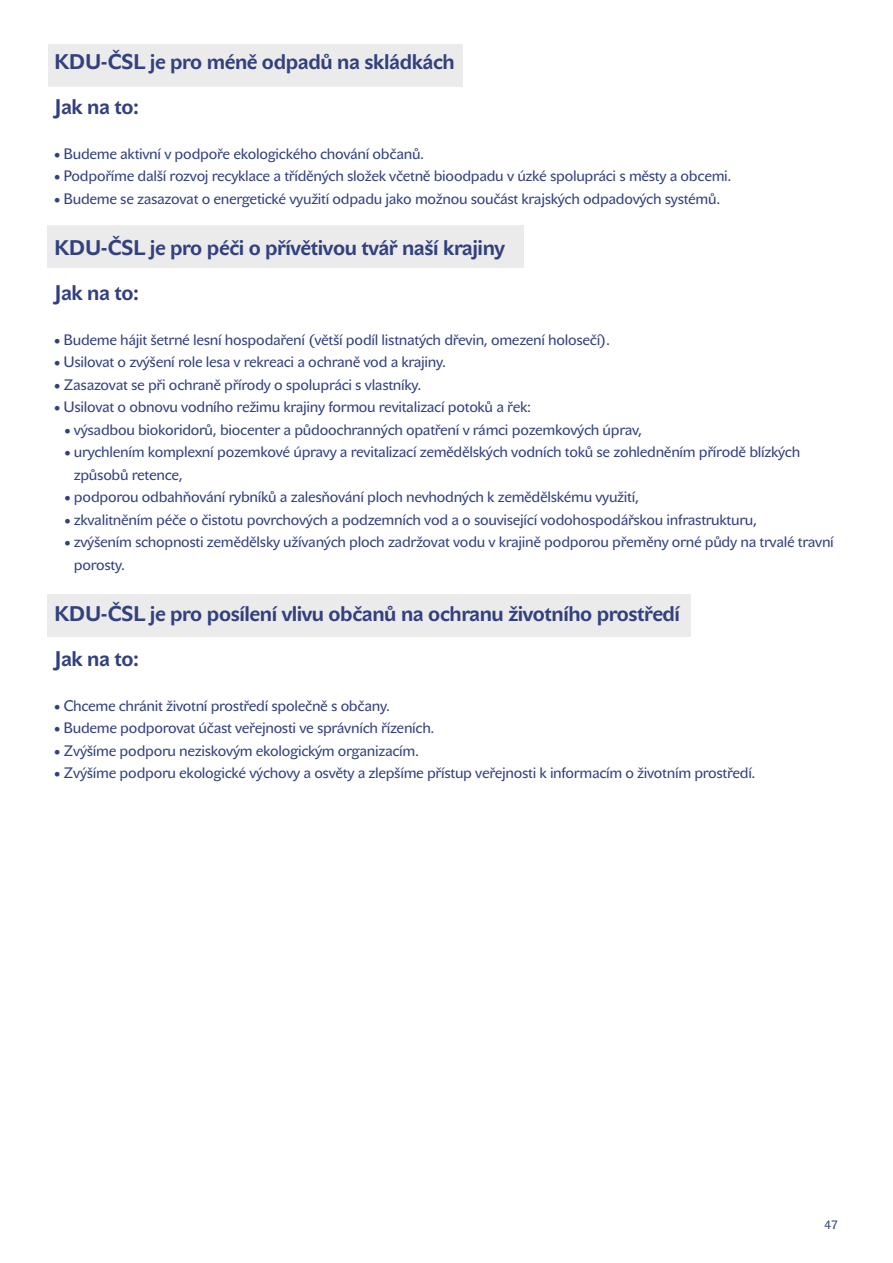
<style>
.page{position:relative;width:893px;height:1263px;background:#fff}
.page>*{position:absolute;margin:0;border:0;box-sizing:border-box;transform-origin:0 0}
.t1{font:700 21px/45px "John Sans Text Pro";letter-spacing:-.02em;color:#32407f}
.t2{font:15px/22.5px "John Sans Text Pro";letter-spacing:-.02em;color:#32407f}
.t3{font:12px "John Sans Text Pro";color:#32407f}
</style>
<div class="page">
<div style="left:48px;top:45px;width:414px;height:42px;background:#ebebeb"></div>
<div style="left:48px;top:225px;width:476px;height:43px;background:#ebebeb"></div>
<div style="left:48px;top:594px;width:643px;height:42px;background:#ebebeb"></div>
<h1 class="t1" style="left:54px;top:39px;width:402px">KDU-ČSL je pro méně odpadů na skládkách<br>Jak na to:</h1>
<p class="t2" style="left:54px;top:142px;width:372px">• Budeme aktivní v podpoře ekologického chování občanů.</p>
<p class="t2" style="left:54px;top:165px;width:679px">• Podpoříme další rozvoj recyklace a tříděných složek včetně bioodpadu v úzké spolupráci s městy a obcemi.</p>
<p class="t2" style="left:54px;top:187px;width:668px">• Budeme se zasazovat o energetické využití odpadu jako možnou součást krajských odpadových systémů.</p>
<h1 class="t1" style="left:54px;top:225px;width:452px">KDU -ČSL je pro péči o přívětivou tvář naší krajiny<br>Jak na to:</h1>
<p class="t2" style="left:54px;top:328px;width:557px">• Budeme hájit šetrné lesní hospodaření (větší podíl listnatých dřevin, omezení holosečí).</p>
<p class="t2" style="left:54px;top:351px;width:394px">• Usilovat o zvýšení role lesa v rekreaci a ochraně vod a krajiny.</p>
<p class="t2" style="left:54px;top:373px;width:369px">• Zasazovat se při ochraně přírody o spolupráci s vlastníky.</p>
<p class="t2" style="left:54px;top:396px;width:478px">• Usilovat o obnovu vodního režimu krajiny formou revitalizací potoků a řek:</p>
<p class="t2" style="left:64px;top:418px;width:579px">• výsadbou biokoridorů, biocenter a půdoochranných opatření v rámci pozemkových úprav,</p>
<p class="t2" style="left:74px;top:441px;width:728px;text-indent:-9px">• urychlením komplexní pozemkové úpravy a revitalizací zemědělských vodních toků se zohledněním přírodě blízkých způsobů retence,</p>
<p class="t2" style="left:64px;top:486px;width:576px">• podporou odbahňování rybníků a zalesňování ploch nevhodných k zemědělskému využití,</p>
<p class="t2" style="left:64px;top:508px;width:694px">• zkvalitněním péče o čistotu povrchových a podzemních vod a o související vodohospodářskou infrastrukturu,</p>
<p class="t2" style="left:74px;top:531px;width:761px;text-indent:-9px">• zvýšením schopnosti zemědělsky užívaných ploch zadržovat vodu v krajině podporou přeměny orné půdy na trvalé travní porosty.</p>
<h1 class="t1" style="left:54px;top:591px;width:628px">KDU -ČSL je pro posílení vlivu občanů na ochranu životního prostředí<br>Jak na to:</h1>
<p class="t2" style="left:54px;top:694px;width:338px">• Chceme chránit životní prostředí společně s občany.</p>
<p class="t2" style="left:54px;top:717px;width:382px">• Budeme podporovat účast veřejnosti ve správních řízeních.</p>
<p class="t2" style="left:54px;top:739px;width:366px">• Zvýšíme podporu neziskovým ekologickým organizacím.</p>
<p class="t2" style="left:54px;top:762px;width:703px">• Zvýšíme podporu ekologické výchovy a osvěty a zlepšíme přístup veřejnosti k informacím o životním prostředí.</p>
<p class="t3" style="left:824px;top:1217px;width:15px">47</p>
</div>
